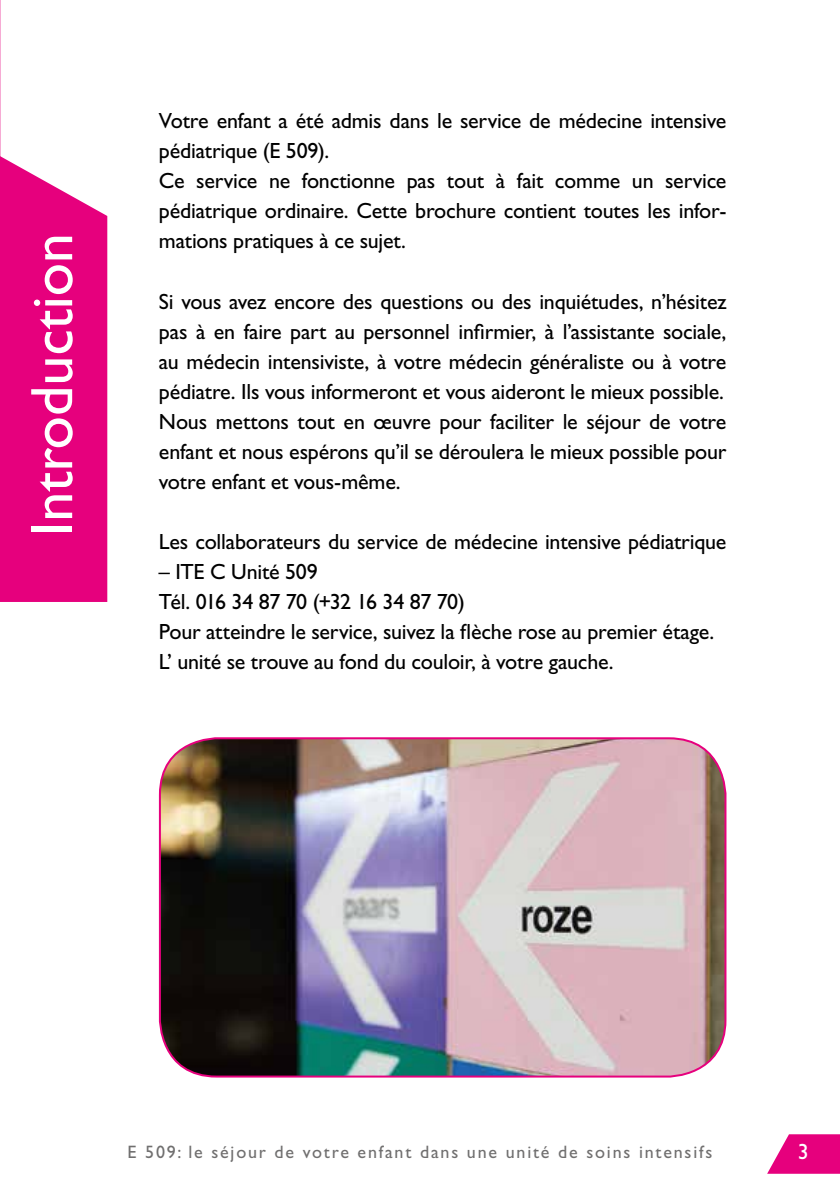
<style>
.page{position:relative;width:840px;height:1191px;background:#fff}
.page>*{position:absolute;margin:0;border:0;box-sizing:border-box;transform-origin:0 0}
.t1{font:60px "Gill Sans Std";color:#fff}
.t2{font:22px/30px "Gill Sans Std";letter-spacing:-.01em;color:#000;text-align:justify}
.t3{font:22px "Gill Sans Std";letter-spacing:-.03em;color:#000}
.t4{font:22px "Gill Sans Std";color:#fff}
.t5{font:18px "Gill Sans Std";letter-spacing:.1em;color:#706f6f}
</style>
<div class="page">
<svg style="left:767px;top:1134px;width:72px;height:39px"></svg>
<svg style="left:0;top:0;width:1px;height:156px"></svg>
<div style="left:0;top:156px;width:107px;height:446px;background:#e6007d"></div>
<img style="left:160px;top:738px;width:565px;height:338px">
<div style="left:159px;top:737px;width:567px;height:340px;border:2px solid #e6007d;border-radius:57px"></div>
<p class="t1" style="left:17px;top:536px;width:305px;rotate:-90deg">Introduction</p>
<p class="t2" style="left:159px;top:106px;width:568px">Votre enfant a été admis dans le service de médecine intensive pédiatrique (E 509).</p>
<p class="t2" style="left:159px;top:166px;width:568px">Ce service ne fonctionne pas tout à fait comme un service pédiatrique ordinaire. Cette brochure contient toutes les infor&shy;mations pratiques à ce sujet.</p>
<p class="t2" style="left:159px;top:286px;width:569px">Si vous avez encore des questions ou des inquiétudes, n’hésitez pas à en faire part au personnel infirmier, à l’assistante sociale, au médecin intensiviste, à votre médecin généraliste ou à votre pédiatre. Ils vous informeront et vous aideront le mieux possible.</p>
<p class="t2" style="left:159px;top:406px;width:568px">Nous mettons tout en œuvre pour faciliter le séjour de votre enfant et nous espérons qu’il se déroulera le mieux possible pour votre enfant et vous-même.</p>
<p class="t2" style="left:159px;top:526px;width:568px">Les collaborateurs du service de médecine intensive pédiatrique</p>
<p class="t2" style="left:159px;top:556px;width:160px">– ITE C Unité 509</p>
<p class="t3" style="left:159px;top:588px;width:307px">Tél. 016 34 87 70 (+32 16 34 87 70)</p>
<p class="t2" style="left:159px;top:616px;width:556px">Pour atteindre le service, suivez la flèche rose au premier étage.</p>
<p class="t2" style="left:159px;top:646px;width:456px">L’ unité se trouve au fond du couloir, à votre gauche.</p>
<p class="t5" style="left:127px;top:1141px;width:586px">E 509: le séjour de votre enfant dans une unité de soins intensifs</p>
<p class="t4" style="left:797px;top:1138px;width:12px">3</p>
</div>
